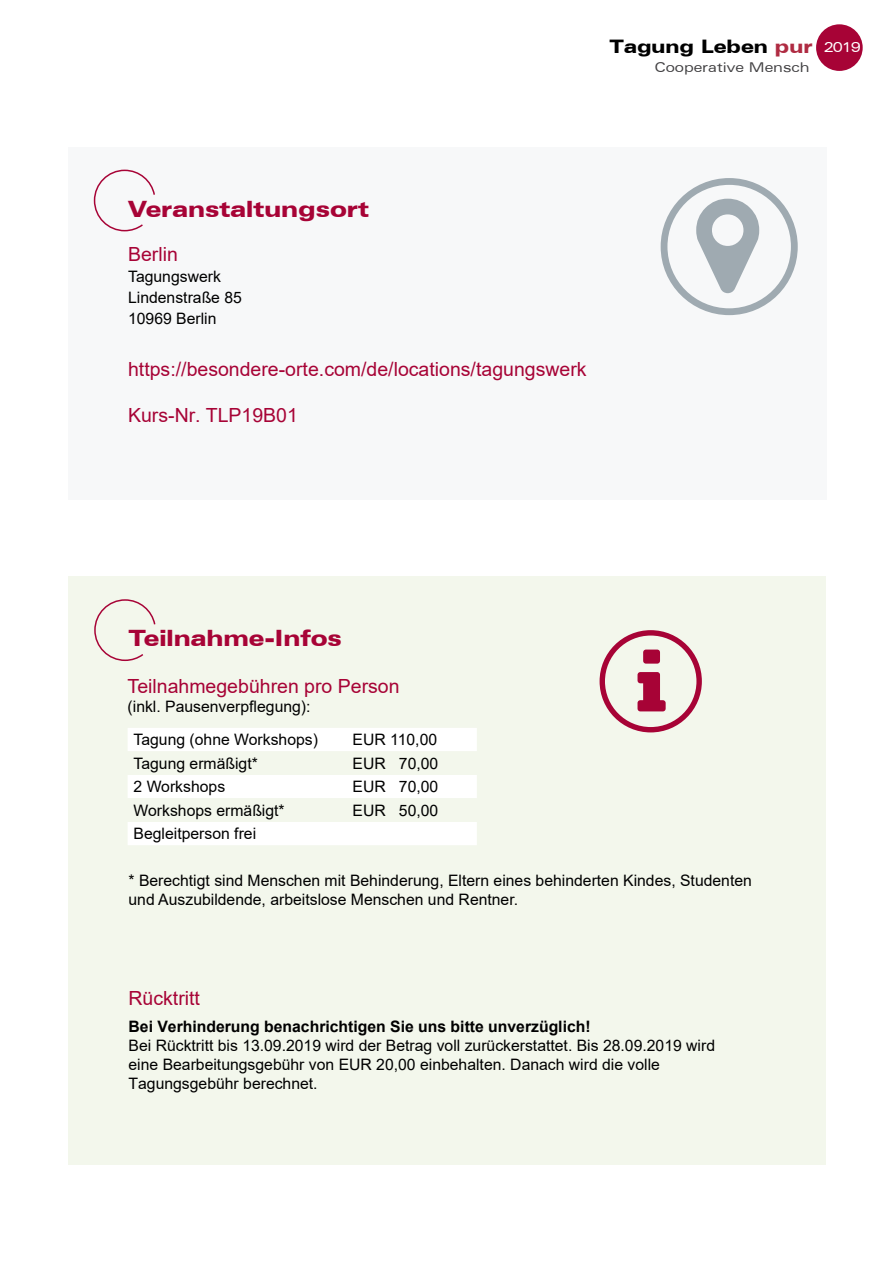
<style>
.page{position:relative;width:893px;height:1263px;background:#fff}
.page>*{position:absolute;margin:0;border:0;box-sizing:border-box;transform-origin:0 0}
.t1{font:900 expanded 22.5px "Zurich BT";color:#a70336}
.t2{font:19.5px "Arial";color:#a70336}
.t3{font:900 expanded 18.6px "Zurich BT";color:#000}
.t4{font:15.75px/18.9px "Arial";color:#000}
.t5{font:expanded 13.5px "Zurich BT";color:#414042}
.s1{color:#af2b42}
.s2{font-weight:400;font-size:13.95px;color:#fff}
.s3{font-weight:700}
</style>
<div class="page">
<div style="left:68px;top:576px;width:758px;height:589px;background:#f3f7ec"></div>
<div style="left:68px;top:147px;width:758px;height:353px;background:#f7f8f9"></div>
<svg style="left:93px;top:169px;width:62px;height:63px"></svg>
<svg style="left:94px;top:599px;width:62px;height:63px"></svg>
<svg style="left:128px;top:728px;width:349px;height:117px"></svg>
<div style="left:661px;top:178px;width:137px;height:137px;border:7px solid #9faab1;border-radius:50%"></div>
<svg style="left:696px;top:199px;width:63px;height:94px"></svg>
<div style="left:600px;top:630px;width:102px;height:102px;border:5px solid #a70336;border-radius:50%"></div>
<svg style="left:637px;top:649px;width:29px;height:62px"></svg>
<div style="left:816px;top:24px;width:47px;height:47px;background:#a70336;border-radius:50%"></div>
<p class="t3" style="left:609px;top:36px;width:253px">Tagung Leben <span class="s1">pur</span> <span class="s2">2019</span></p>
<p class="t5" style="left:655px;top:60px;width:156px">Cooperative Mensch</p>
<p class="t1" style="left:128px;top:195px;width:242px">Veranstaltungsort</p>
<p class="t2" style="left:128px;top:240px;width:51px">Berlin</p>
<p class="t4" style="left:128px;top:267px;width:94px">Tagungswerk</p>
<p class="t4" style="left:128px;top:288px;width:115px">Lindenstraße 85</p>
<p class="t4" style="left:128px;top:309px;width:90px">10969 Berlin</p>
<p class="t2" style="left:128px;top:355px;width:460px">https://besondere-orte.com/de/locations/tagungswerk</p>
<p class="t2" style="left:128px;top:402px;width:171px">Kurs-Nr. TLP19B01</p>
<p class="t1" style="left:129px;top:625px;width:215px">Teilnahme-Infos</p>
<p class="t2" style="left:128px;top:673px;width:274px">Teilnahmegebühren pro Person</p>
<p class="t4" style="left:128px;top:697px;width:184px">(inkl. Pausenverpflegung):</p>
<p class="t4" style="left:134px;top:730px;width:186px">Tagung (ohne Workshops)</p>
<p class="t4" style="left:353px;top:730px;width:86px">EUR 110,00</p>
<p class="t4" style="left:134px;top:754px;width:126px">Tagung ermäßigt*</p>
<p class="t4" style="left:353px;top:754px;width:87px">EUR 70,00</p>
<p class="t4" style="left:134px;top:777px;width:93px">2 Workshops</p>
<p class="t4" style="left:353px;top:777px;width:87px">EUR 70,00</p>
<p class="t4" style="left:134px;top:801px;width:153px">Workshops ermäßigt*</p>
<p class="t4" style="left:353px;top:801px;width:87px">EUR 50,00</p>
<p class="t4" style="left:134px;top:824px;width:124px">Begleitperson frei</p>
<p class="t4" style="left:129px;top:871px;width:625px">* Berechtigt sind Menschen mit Behinderung, Eltern eines behinderten Kindes, Studenten und Auszubildende, arbeitslose Menschen und Rentner.</p>
<p class="t2" style="left:129px;top:985px;width:73px">Rücktritt</p>
<p class="t4" style="left:129px;top:1017px;width:588px"><span class="s3">Bei Verhinderung benachrichtigen Sie uns bitte unverzüglich!<br></span>Bei Rücktritt bis 13.09.2019 wird der Betrag voll zurückerstattet. Bis 28.09.2019 wird eine Bearbeitungsgebühr von EUR 20,00 einbehalten. Danach wird die volle Tagungsgebühr berechnet.</p>
</div>
